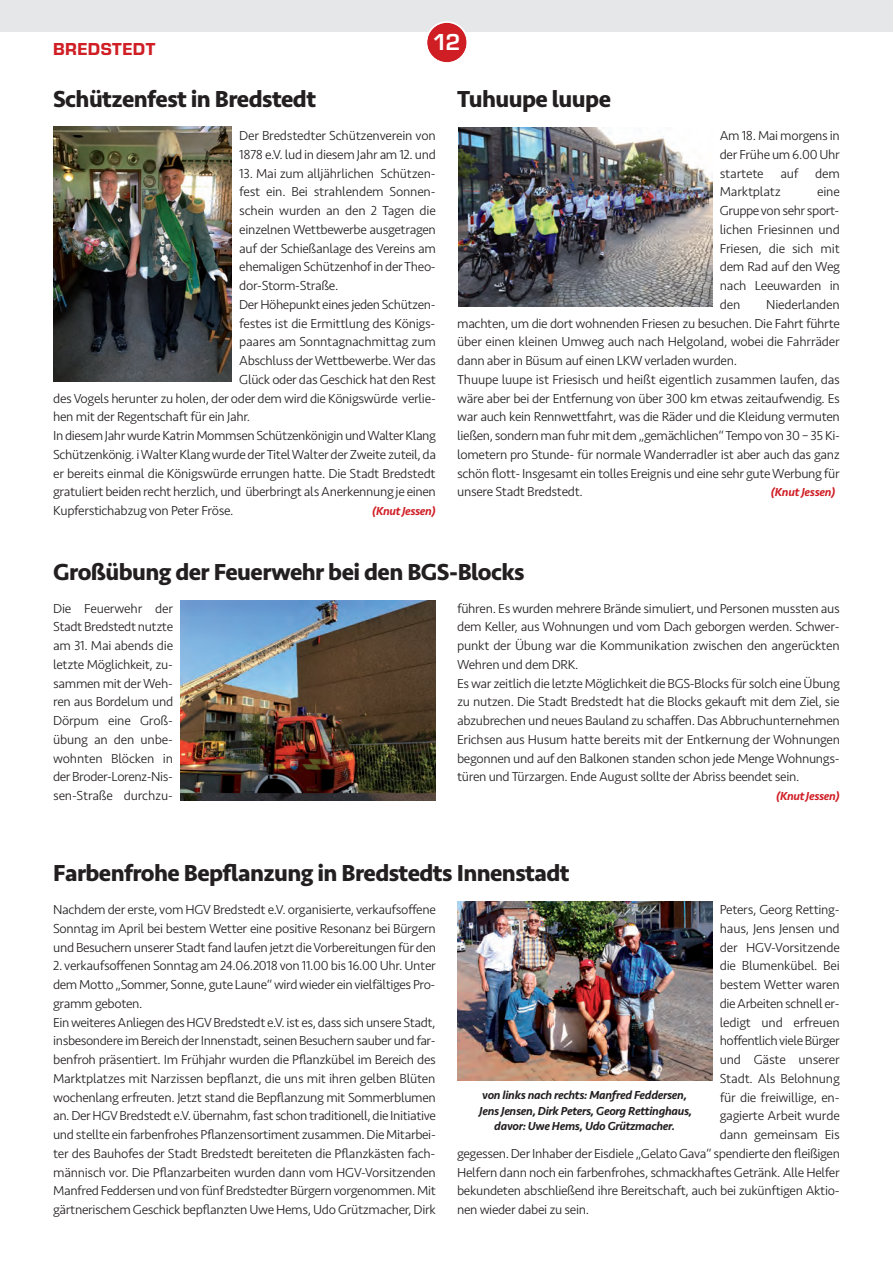
<style>
.page{position:relative;width:893px;height:1263px;background:#fff}
.page>*{position:absolute;margin:0;border:0;box-sizing:border-box;transform-origin:0 0}
.t1{font:700 24px "Seravek";letter-spacing:-.025em;color:#231f20}
.t2{font:700 24px "Eurostile T";color:#fff}
.t3{font:18px "Eurostile T Heav";letter-spacing:.025em;color:#d01e25}
.t4{font:300 13.5px/18.8px "Seravek";letter-spacing:-.025em;color:#231f20}
.t5{font:italic 500 12px/15.8px "Seravek";letter-spacing:-.025em;color:#231f20;text-align:center}
.t6{font:italic 500 12px "Seravek";letter-spacing:-.03em;color:#d01e25}
</style>
<div class="page">
<img style="left:53px;top:126px;width:179px;height:255px">
<div style="left:0;top:0;width:893px;height:32px;background:#e6e7e9"></div>
<svg style="left:427px;top:21px;width:40px;height:42px"></svg>
<img style="left:457px;top:901px;width:255px;height:179px">
<img style="left:458px;top:128px;width:254px;height:178px">
<img style="left:181px;top:600px;width:255px;height:200px">
<h2 class="t3" style="left:53px;top:38px;width:104px">BREDSTEDT</h2>
<h1 class="t2" style="left:432px;top:27px;width:30px">12</h1>
<h1 class="t1" style="left:53px;top:80px;width:264px">Schützenfest in Bredstedt</h1>
<p class="t4" style="left:239px;top:126px;width:198px">Der Bredstedter Schützenverein von<br>1878 e.V. lud in diesem Jahr am 12. und</p>
<p class="t4" style="left:239px;top:164px;width:198px">13. Mai zum alljährlichen Schützen-</p>
<p class="t4" style="left:239px;top:183px;width:198px">fest ein. Bei strahlendem Sonnen-</p>
<p class="t4" style="left:239px;top:201px;width:198px">schein wurden an den 2 Tagen die</p>
<p class="t4" style="left:239px;top:220px;width:198px">einzelnen Wettbewerbe ausgetragen</p>
<p class="t4" style="left:239px;top:239px;width:198px">auf der Schießanlage des Vereins am</p>
<p class="t4" style="left:239px;top:258px;width:198px">ehemaligen Schützenhof in der Theo-</p>
<p class="t4" style="left:239px;top:276px;width:101px">dor-Storm-Straße.</p>
<p class="t4" style="left:239px;top:295px;width:198px">Der Höhepunkt eines jeden Schützen-</p>
<p class="t4" style="left:239px;top:314px;width:198px">festes ist die Ermittlung des Königs-</p>
<p class="t4" style="left:239px;top:333px;width:198px">paares am Sonntagnachmittag zum</p>
<p class="t4" style="left:239px;top:351px;width:198px">Abschluss der Wettbewerbe. Wer das</p>
<p class="t4" style="left:239px;top:370px;width:198px">Glück oder das Geschick hat den Rest</p>
<p class="t4" style="left:53px;top:389px;width:384px">des Vogels herunter zu holen, der oder dem wird die Königswürde verlie-</p>
<p class="t4" style="left:53px;top:408px;width:199px">hen mit der Regentschaft für ein Jahr.</p>
<p class="t4" style="left:53px;top:426px;width:384px">In diesem Jahr wurde Katrin Mommsen Schützenkönigin und Walter Klang</p>
<p class="t4" style="left:53px;top:445px;width:384px">Schützenkönig. i Walter Klang wurde der Titel Walter der Zweite zuteil, da</p>
<p class="t4" style="left:53px;top:464px;width:384px">er bereits einmal die Königswürde errungen hatte. Die Stadt Bredstedt</p>
<p class="t4" style="left:53px;top:483px;width:384px">gratuliert beiden recht herzlich, und überbringt als Anerkennung je einen</p>
<p class="t4" style="left:53px;top:501px;width:182px">Kupferstichabzug von Peter Fröse.</p>
<p class="t6" style="left:372px;top:504px;width:65px">(Knut Jessen)</p>
<h1 class="t1" style="left:457px;top:80px;width:155px">Tuhuupe luupe</h1>
<p class="t4" style="left:720px;top:126px;width:122px;text-align:justify">Am 18. Mai morgens in der Frühe um 6.00 Uhr startete auf dem Marktplatz</p>
<p class="t4" style="left:720px;top:183px;width:122px;text-align:justify;text-indent:97px">eine Gruppe von sehr sport&shy;lichen Friesinnen und Friesen, die sich mit dem Rad auf den Weg nach Leeuwarden in den</p>
<p class="t4" style="left:457px;top:295px;width:384px;text-indent:309px">Niederlanden machten, um die dort wohnenden Friesen zu besuchen. Die Fahrt führte über einen kleinen Umweg auch nach Helgoland, wobei die Fahrräder dann aber in Büsum auf einen LKW verladen wurden.<br>Thuupe luupe ist Friesisch und heißt eigentlich zusammen laufen, das wäre aber bei der Entfernung von über 300 km etwas zeitaufwendig. Es war auch kein Rennwettfahrt, was die Räder und die Kleidung vermuten ließen, sondern man fuhr mit dem „gemächlichen“ Tempo von 30 – 35 Ki&shy;lometern pro Stunde- für normale Wanderradler ist aber auch das ganz schön flott- Insgesamt ein tolles Ereignis und eine sehr gute Werbung für unsere Stadt Bredstedt.</p>
<p class="t6" style="left:771px;top:485px;width:66px">(Knut Jessen)</p>
<h1 class="t1" style="left:53px;top:552px;width:473px">Großübung der Feuerwehr bei den BGS-Blocks</h1>
<p class="t4" style="left:53px;top:599px;width:122px;text-align:justify">Die Feuerwehr der Stadt Bredstedt nutzte am 31. Mai abends die letzte Möglichkeit, zu&shy;sammen mit der Weh&shy;ren aus Bordelum und Dörpum eine Groß&shy;übung an den unbe&shy;wohnten Blöcken in der Broder-Lorenz-Nis&shy;sen-Straße durchzu-</p>
<p class="t4" style="left:457px;top:599px;width:384px">führen. Es wurden mehrere Brände simuliert, und Personen mussten aus dem Keller, aus Wohnungen und vom Dach geborgen werden. Schwer&shy;punkt der Übung war die Kommunikation zwischen den angerückten Wehren und dem DRK.<br>Es war zeitlich die letzte Möglichkeit die BGS-Blocks für solch eine Übung zu nutzen. Die Stadt Bredstedt hat die Blocks gekauft mit dem Ziel, sie abzubrechen und neues Bauland zu schaffen. Das Abbruchunternehmen Erichsen aus Husum hatte bereits mit der Entkernung der Wohnungen begonnen und auf den Balkonen standen schon jede Menge Wohnungs&shy;türen und Türzargen. Ende August sollte der Abriss beendet sein.</p>
<p class="t6" style="left:776px;top:788px;width:65px">(Knut Jessen)</p>
<h1 class="t1" style="left:53px;top:854px;width:518px">Farbenfrohe Bepflanzung in Bredstedts Innenstadt</h1>
<p class="t4" style="left:53px;top:900px;width:384px;text-align:justify">Nachdem der erste, vom HGV Bredstedt e.V. organisierte, verkaufsoffene Sonntag im April bei bestem Wetter eine positive Resonanz bei Bürgern und Besuchern unserer Stadt fand laufen jetzt die Vorbereitungen für den</p>
<p class="t4" style="left:53px;top:957px;width:384px">2. verkaufsoffenen Sonntag am 24.06.2018 von 11.00 bis 16.00 Uhr. Unter dem Motto „Sommer, Sonne, gute Laune“ wird wieder ein vielfältiges Pro&shy;gramm geboten.<br>Ein weiteres Anliegen des HGV Bredstedt e.V. ist es, dass sich unsere Stadt, insbesondere im Bereich der Innenstadt, seinen Besuchern sauber und far&shy;benfroh präsentiert. Im Frühjahr wurden die Pflanzkübel im Bereich des Marktplatzes mit Narzissen bepflanzt, die uns mit ihren gelben Blüten wochenlang erfreuten. Jetzt stand die Bepflanzung mit Sommerblumen an. Der HGV Bredstedt e.V. übernahm, fast schon traditionell, die Initiative und stellte ein farbenfrohes Pflanzensortiment zusammen. Die Mitarbei&shy;ter des Bauhofes der Stadt Bredstedt bereiteten die Pflanzkästen fach&shy;männisch vor. Die Pflanzarbeiten wurden dann vom HGV-Vorsitzenden Manfred Feddersen und von fünf Bredstedter Bürgern vorgenommen. Mit gärtnerischem Geschick bepflanzten Uwe Hems, Udo Grützmacher, Dirk</p>
<p class="t4" style="left:720px;top:900px;width:121px">Peters, Georg Retting-</p>
<p class="t4" style="left:720px;top:919px;width:122px">haus, Jens Jensen und</p>
<p class="t4" style="left:720px;top:938px;width:122px">der HGV-Vorsitzende</p>
<p class="t4" style="left:720px;top:957px;width:122px">die Blumenkübel. Bei</p>
<p class="t4" style="left:720px;top:975px;width:122px">bestem Wetter waren</p>
<p class="t4" style="left:720px;top:994px;width:121px">die Arbeiten schnell er-</p>
<p class="t4" style="left:720px;top:1013px;width:122px">ledigt und erfreuen</p>
<p class="t4" style="left:720px;top:1032px;width:121px">hoffentlich viele Bürger</p>
<p class="t4" style="left:720px;top:1050px;width:122px">und Gäste unserer</p>
<p class="t4" style="left:720px;top:1069px;width:122px">Stadt. Als Belohnung</p>
<p class="t4" style="left:720px;top:1088px;width:121px">für die freiwillige, en-</p>
<p class="t4" style="left:720px;top:1107px;width:122px">gagierte Arbeit wurde</p>
<p class="t4" style="left:720px;top:1125px;width:122px">dann gemeinsam Eis</p>
<p class="t4" style="left:457px;top:1144px;width:384px">gegessen. Der Inhaber der Eisdiele „Gelato Gava“ spendierte den fleißigen</p>
<p class="t4" style="left:457px;top:1163px;width:384px">Helfern dann noch ein farbenfrohes, schmackhaftes Getränk. Alle Helfer</p>
<p class="t4" style="left:457px;top:1182px;width:384px">bekundeten abschließend ihre Bereitschaft, auch bei zukünftigen Aktio-</p>
<p class="t4" style="left:457px;top:1200px;width:133px">nen wieder dabei zu sein.</p>
<p class="t5" style="left:479px;top:1087px;width:215px">von links nach rechts: Manfred Feddersen,<br>Jens Jensen, Dirk Peters, Georg Rettinghaus, davor: Uwe Hems, Udo Grützmacher.</p>
</div>
